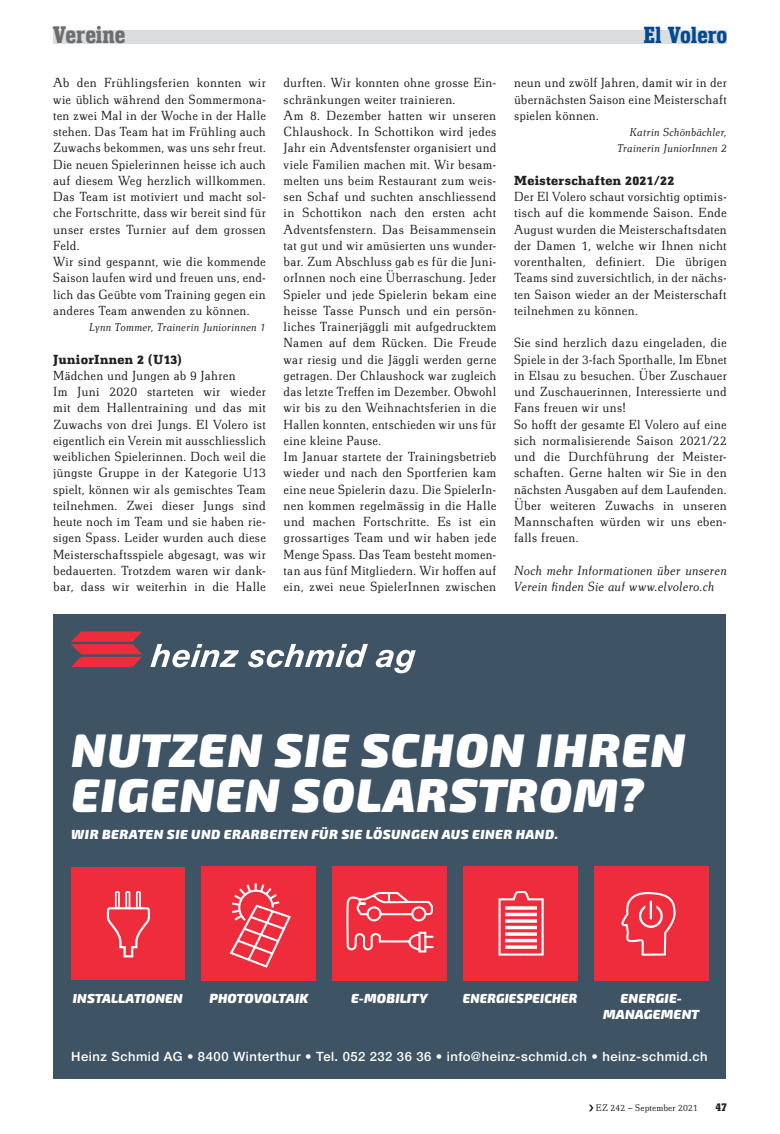
<style>
.page{position:relative;width:780px;height:1134px;background:#fff}
.page>*{position:absolute;margin:0;border:0;box-sizing:border-box;transform-origin:0 0}
.t1{font:italic 900 47.12px/45.2px "Exo 2.0";letter-spacing:.03em;color:#fff}
.t2{font:700 25px "Technotyp Condensed";color:#6c6d70}
.t3{font:700 24.38px "Technotyp Condensed";color:#014990}
.t4{font:300 13.75px/16.2px "Technotyp";letter-spacing:.02em;color:#231f20}
.t5{font:italic 300 13.75px/16.2px "Technotyp";letter-spacing:.01em;color:#231f20}
.t6{font:700 13.75px "Technotyp";letter-spacing:.025em;color:#231f20}
.t7{font:italic 900 13.25px "Exo 2.0";letter-spacing:.04em;color:#fff}
.t8{font:italic 900 13.25px/15.9px "Exo 2.0";letter-spacing:.02em;color:#fff;text-align:center}
.t9{font:italic 900 13.25px "Exo 2.0";letter-spacing:.02em;color:#fff;scale:.95 1}
.t10{font:italic 900 13.25px "Exo 2.0";color:#fff}
.t11{font:italic 900 13px "Exo 2.0";letter-spacing:.015em;color:#fff}
.t12{font:500 12.75px "Helvetica Neue";letter-spacing:.035em;color:#fff}
.t13{font:700 12.5px "Technotyp Condensed";color:#231f20}
.t14{font:italic 300 11.88px/16.2px "Technotyp";letter-spacing:.015em;color:#231f20;text-align:right}
.t15{font:300 10px "Technotyp";letter-spacing:.015em;color:#231f20}
</style>
<div class="page">
<div style="left:53px;top:30px;width:673px;height:13px;background:#dcdddf"></div>
<svg style="left:589px;top:1104px;width:4px;height:7px"></svg>
<div style="left:53px;top:614px;width:672px;height:465px;background:#3e5364"></div>
<svg style="left:71px;top:631px;width:71px;height:36px"></svg>
<svg style="left:150px;top:644px;width:89px;height:23px"></svg>
<svg style="left:248px;top:644px;width:120px;height:23px"></svg>
<svg style="left:375px;top:650px;width:41px;height:23px"></svg>
<div style="left:71px;top:867px;width:113px;height:113px;background:#ee2c3c"></div>
<svg style="left:106px;top:891px;width:44px;height:67px"></svg>
<div style="left:202px;top:866px;width:114px;height:114px;background:#ee2c3c"></div>
<svg style="left:229px;top:883px;width:62px;height:85px"></svg>
<div style="left:332px;top:866px;width:114px;height:114px;background:#ee2c3c"></div>
<svg style="left:346px;top:892px;width:88px;height:61px"></svg>
<div style="left:463px;top:866px;width:114px;height:114px;background:#ee2c3c"></div>
<svg style="left:498px;top:891px;width:46px;height:65px"></svg>
<svg style="left:505px;top:945px;width:32px;height:4px"></svg>
<hr style="left:505px;top:939px;width:32px;height:3px;background:#fff">
<svg style="left:505px;top:932px;width:32px;height:4px"></svg>
<hr style="left:505px;top:926px;width:32px;height:3px;background:#fff">
<svg style="left:505px;top:919px;width:32px;height:4px"></svg>
<hr style="left:505px;top:913px;width:32px;height:3px;background:#fff">
<svg style="left:505px;top:906px;width:32px;height:4px"></svg>
<div style="left:594px;top:866px;width:114px;height:114px;background:#ee2c3c"></div>
<svg style="left:621px;top:892px;width:54px;height:64px"></svg>
<h2 class="t2" style="left:53px;top:20px;width:74px">Vereine</h2>
<p class="t4" style="left:53px;top:75px;width:214px">Ab den Frühlingsferien konnten wir wie üblich während den Sommermona&shy;ten zwei Mal in der Woche in der Halle stehen. Das Team hat im Frühling auch Zuwachs bekommen, was uns sehr freut.<br>Die neuen Spielerinnen heisse ich auch auf diesem Weg herzlich willkommen.<br>Das Team ist motiviert und macht sol&shy;che Fortschritte, dass wir bereit sind für unser erstes Turnier auf dem grossen Feld.<br>Wir sind gespannt, wie die kommende Saison laufen wird und freuen uns, end&shy;lich das Geübte vom Training gegen ein anderes Team anwenden zu können.</p>
<p class="t14" style="left:89px;top:319px;width:178px">Lynn Tommer, Trainerin Juniorinnen 1</p>
<p class="t6" style="left:53px;top:351px;width:130px">JuniorInnen 2 (U13)</p>
<p class="t4" style="left:53px;top:367px;width:214px">Mädchen und Jungen ab 9 Jahren<br>Im Juni 2020 starteten wir wieder mit dem Hallentraining und das mit Zuwachs von drei Jungs. El Volero ist eigentlich ein Verein mit ausschliesslich weiblichen Spielerinnen. Doch weil die jüngste Gruppe in der Kategorie U13 spielt, können wir als gemischtes Team teilnehmen. Zwei dieser Jungs sind heute noch im Team und sie haben rie&shy;sigen Spass. Leider wurden auch diese Meisterschaftsspiele abgesagt, was wir bedauerten. Trotzdem waren wir dank&shy;bar, dass wir weiterhin in die Halle</p>
<h3 class="t3" style="left:643px;top:21px;width:85px">El Volero</h3>
<p class="t4" style="left:283px;top:75px;width:214px">durften. Wir konnten ohne grosse Ein&shy;schränkungen weiter trainieren.<br>Am 8. Dezember hatten wir unseren Chlaushock. In Schottikon wird jedes Jahr ein Adventsfenster organisiert und viele Familien machen mit. Wir besam&shy;melten uns beim Restaurant zum weis&shy;sen Schaf und suchten anschliessend in Schottikon nach den ersten acht Adventsfenstern. Das Beisammensein tat gut und wir amüsierten uns wunder&shy;bar. Zum Abschluss gab es für die Juni&shy;orInnen noch eine Überraschung. Jeder Spieler und jede Spielerin bekam eine heisse Tasse Punsch und ein persön&shy;liches Trainerjäggli mit aufgedrucktem Namen auf dem Rücken. Die Freude war riesig und die Jäggli werden gerne getragen. Der Chlaushock war zugleich das letzte Treffen im Dezember. Obwohl wir bis zu den Weihnachtsferien in die Hallen konnten, entschieden wir uns für eine kleine Pause.<br>Im Januar startete der Trainingsbetrieb wieder und nach den Sportferien kam eine neue Spielerin dazu. Die SpielerIn&shy;nen kommen regelmässig in die Halle und machen Fortschritte. Es ist ein grossartiges Team und wir haben jede Menge Spass. Das Team besteht momen&shy;tan aus fünf Mitgliedern. Wir hoffen auf ein, zwei neue SpielerInnen zwischen</p>
<p class="t4" style="left:514px;top:75px;width:214px;text-align:justify">neun und zwölf Jahren, damit wir in der übernächsten Saison eine Meisterschaft spielen können.</p>
<p class="t14" style="left:617px;top:124px;width:111px">Katrin Schönbächler,<br>Trainerin JuniorInnen 2</p>
<p class="t6" style="left:514px;top:172px;width:162px">Meisterschaften 2021/22</p>
<p class="t4" style="left:514px;top:188px;width:214px;text-align:justify">Der El Volero schaut vorsichtig optimis&shy;tisch auf die kommende Saison. Ende August wurden die Meisterschaftsdaten der Damen 1, welche wir Ihnen nicht vorenthalten, definiert. Die übrigen Teams sind zuversichtlich, in der nächs&shy;ten Saison wieder an der Meisterschaft teilnehmen zu können.</p>
<p class="t4" style="left:514px;top:335px;width:214px">Sie sind herzlich dazu eingeladen, die Spiele in der 3-fach Sporthalle, Im Ebnet in Elsau zu besuchen. Über Zuschauer und Zuschauerinnen, Interessierte und Fans freuen wir uns!<br>So hofft der gesamte El Volero auf eine sich normalisierende Saison 2021/22 und die Durchführung der Meister&shy;schaften. Gerne halten wir Sie in den nächsten Ausgaben auf dem Laufenden.<br>Über weiteren Zuwachs in unseren Mannschaften würden wir uns eben&shy;falls freuen.</p>
<p class="t5" style="left:514px;top:562px;width:214px">Noch mehr Informationen über unseren<br>Verein finden Sie auf www.elvolero.ch</p>
<h1 class="t1" style="left:71px;top:729px;width:615px">NUTZEN SIE SCHON IHREN<br>EIGENEN SOLARSTROM?</h1>
<p class="t7" style="left:71px;top:826px;width:488px">WIR BERATEN SIE UND ERARBEITEN FÜR SIE LÖSUNGEN AUS EINER HAND.</p>
<p class="t11" style="left:73px;top:991px;width:111px">INSTALLATIONEN</p>
<p class="t10" style="left:209px;top:990px;width:100px">PHOTOVOLTAIK</p>
<p class="t8" style="left:351px;top:991px;width:78px">E-MOBILITY</p>
<p class="t9" style="left:463px;top:990px;width:122px">ENERGIESPEICHER</p>
<p class="t8" style="left:603px;top:991px;width:97px">ENERGIE-<br>MANAGEMENT</p>
<p class="t12" style="left:71px;top:1046px;width:638px">Heinz Schmid AG • 8400 Winterthur • Tel. 052 232 36 36 • info@heinz-schmid.ch • heinz-schmid.ch</p>
<p class="t15" style="left:596px;top:1102px;width:103px">EZ 242 – September 2021</p>
<p class="t13" style="left:715px;top:1100px;width:13px">47</p>
</div>
